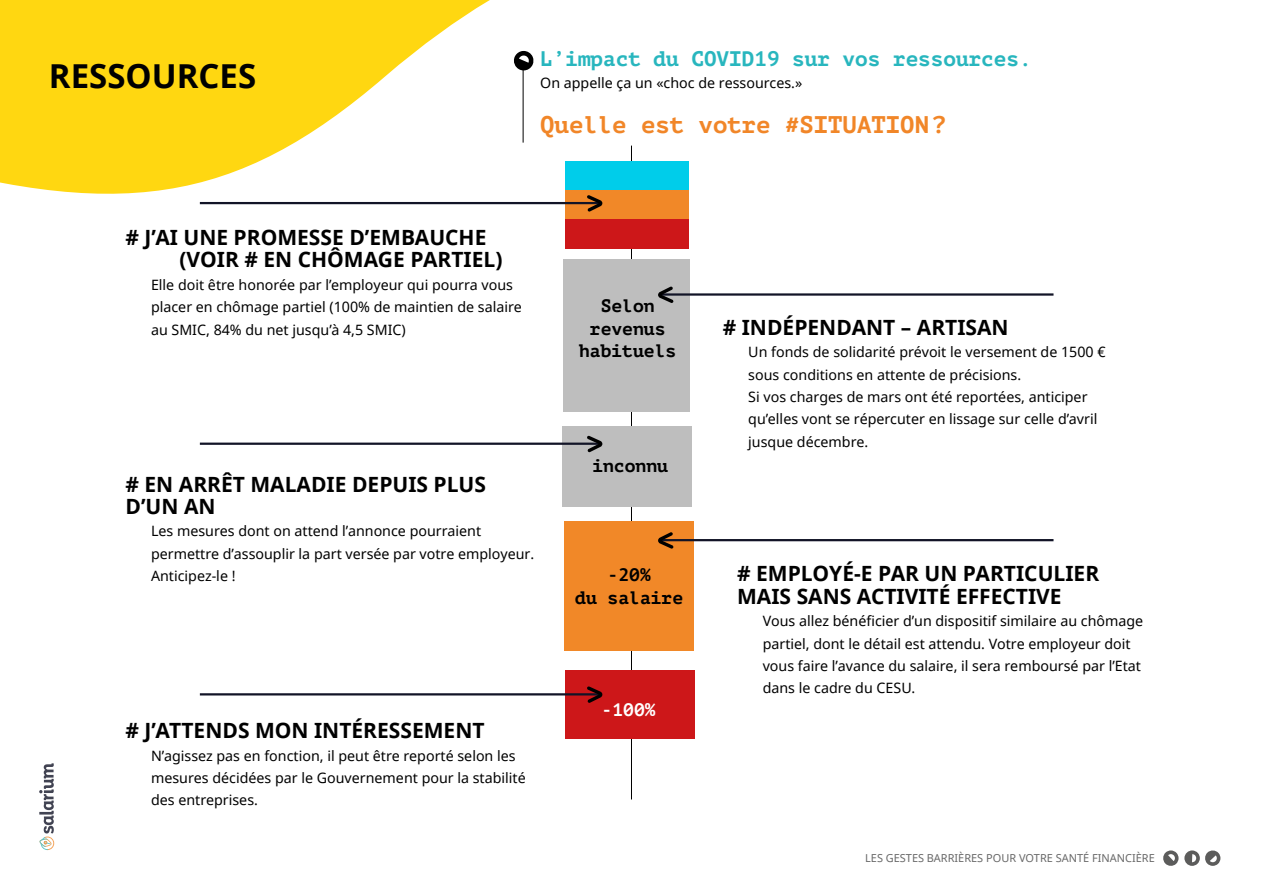
<style>
.page{position:relative;width:1263px;height:893px;background:#fff}
.page>*{position:absolute;margin:0;border:0;box-sizing:border-box;transform-origin:0 0}
.t1{font:700 33px "Noto Sans";color:#000}
.t2{font:700 24px "PT Mono";color:#f18628}
.t3{font:700 21px/22.4px "Noto Sans";color:#000}
.t4{font:700 21px "PT Mono";color:#28b6be}
.t5{font:700 18px/22.4px "PT Mono";color:#000;text-align:center}
.t6{font:700 18px "PT Mono";color:#fff}
.t7{font:14.25px/22.4px "Noto Sans";color:#000}
.t8{font:10.95px "Noto Sans";color:#686868}
</style>
<div class="page">
<svg style="left:0;top:0;width:640px;height:223px"></svg>
<hr style="left:631px;top:146px;width:1px;height:653px;background:#000">
<div style="left:566px;top:162px;width:123px;height:29px;background:#00cdea"></div>
<div style="left:566px;top:190px;width:123px;height:29px;background:#f18828"></div>
<div style="left:566px;top:219px;width:123px;height:30px;background:#cd1719"></div>
<div style="left:563px;top:427px;width:129px;height:80px;background:#bebebe"></div>
<div style="left:564px;top:521px;width:130px;height:129px;background:#f18828"></div>
<div style="left:563px;top:259px;width:127px;height:152px;background:#bebebe"></div>
<svg style="left:513px;top:51px;width:21px;height:19px"></svg>
<hr style="left:523px;top:67px;width:1px;height:76px;background:#000">
<svg style="left:1163px;top:850px;width:15px;height:16px"></svg>
<svg style="left:1184px;top:850px;width:36px;height:16px"></svg>
<svg style="left:39px;top:763px;width:15px;height:87px"></svg>
<div style="left:566px;top:671px;width:129px;height:68px;background:#cd1719"></div>
<hr style="left:200px;top:202px;width:400px;height:2px;background:#121427">
<hr style="left:200px;top:443px;width:400px;height:2px;background:#121427">
<hr style="left:200px;top:693px;width:400px;height:2px;background:#121427">
<svg style="left:587px;top:195px;width:15px;height:17px"></svg>
<svg style="left:587px;top:436px;width:15px;height:16px"></svg>
<svg style="left:587px;top:686px;width:15px;height:17px"></svg>
<hr style="left:660px;top:293px;width:393px;height:3px;background:#121427">
<hr style="left:660px;top:539px;width:393px;height:2px;background:#121427">
<svg style="left:658px;top:287px;width:16px;height:16px"></svg>
<svg style="left:658px;top:532px;width:16px;height:17px"></svg>
<h1 class="t1" style="left:49px;top:53px;width:209px">RESSOURCES</h1>
<h3 class="t4" style="left:540px;top:46px;width:493px">L’impact du COVID19 sur vos ressources.</h3>
<p class="t7" style="left:540px;top:71px;width:264px">On appelle ça un «choc de ressources.»</p>
<h2 class="t2" style="left:540px;top:110px;width:408px">Quelle est votre #SITUATION?</h2>
<h3 class="t3" style="left:180px;top:226px;width:324px;text-indent:-54px"># J’AI UNE PROMESSE D’EMBAUCHE (VOIR # EN CHÔMAGE PARTIEL)</h3>
<p class="t7" style="left:151px;top:273px;width:372px">Elle doit être honorée par l’employeur qui pourra vous placer en chômage partiel (100% de maintien de salaire au SMIC, 84% du net jusqu’à 4,5 SMIC)</p>
<p class="t5" style="left:579px;top:295px;width:99px">Selon revenus habituels</p>
<h3 class="t3" style="left:723px;top:315px;width:287px"># INDÉPENDANT – ARTISAN</h3>
<p class="t7" style="left:748px;top:340px;width:359px">Un fonds de solidarité prévoit le versement de 1500 € sous conditions en attente de précisions.<br>Si vos charges de mars ont été reportées, anticiper qu’elles vont se répercuter en lissage sur celle d’avril jusque décembre.</p>
<h3 class="t3" style="left:126px;top:472px;width:362px"># EN ARRÊT MALADIE DEPUIS PLUS<br>D’UN AN</h3>
<p class="t7" style="left:151px;top:520px;width:385px">Les mesures dont on attend l’annonce pourraient permettre d’assouplir la part versée par votre employeur.<br>Anticipez-le !</p>
<h3 class="t3" style="left:126px;top:719px;width:361px"># J’ATTENDS MON INTÉRESSEMENT</h3>
<p class="t7" style="left:151px;top:744px;width:376px">N’agissez pas en fonction, il peut être reporté selon les mesures décidées par le Gouvernement pour la stabilité des entreprises.</p>
<p class="t5" style="left:592px;top:455px;width:77px">inconnu</p>
<p class="t5" style="left:575px;top:564px;width:109px">-20%<br>du salaire</p>
<p class="t6" style="left:602px;top:699px;width:55px">-100%</p>
<h3 class="t3" style="left:737px;top:562px;width:364px"># EMPLOYÉ-E PAR UN PARTICULIER<br>MAIS SANS ACTIVITÉ EFFECTIVE</h3>
<p class="t7" style="left:763px;top:609px;width:382px">Vous allez bénéficier d’un dispositif similaire au chômage partiel, dont le détail est attendu. Votre employeur doit vous faire l’avance du salaire, il sera remboursé par l’Etat dans le cadre du CESU.</p>
<p class="t8" style="left:865px;top:851px;width:291px">LES GESTES BARRIÈRES POUR VOTRE SANTÉ FINANCIÈRE</p>
</div>
